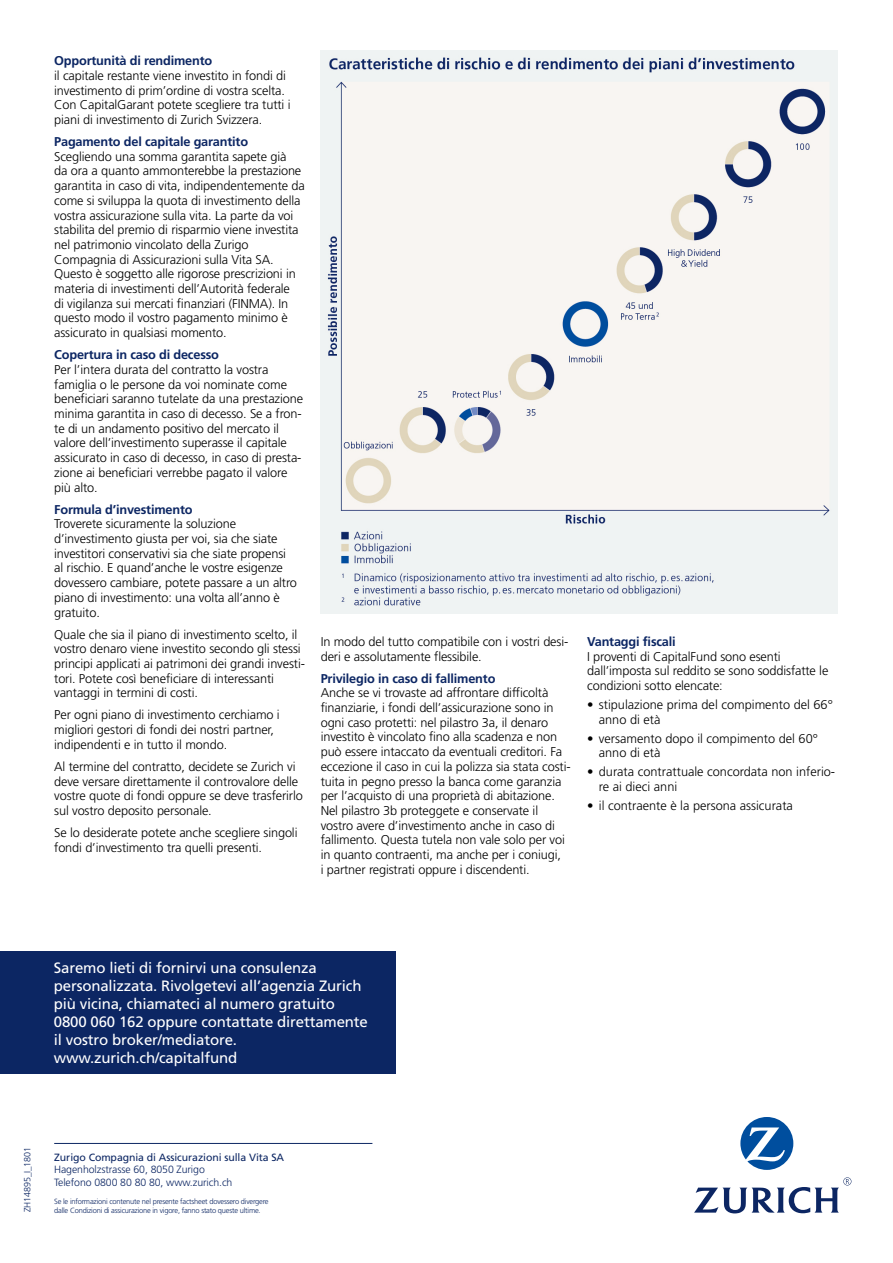
<style>
.page{position:relative;width:893px;height:1263px;background:#fff}
.page>*{position:absolute;margin:0;border:0;box-sizing:border-box;transform-origin:0 0}
.t1{font:15px/18px "Frutiger LT Std";letter-spacing:-.01em;color:#fff}
.t2{font:300 12.75px/14.7px "Frutiger LT Std";letter-spacing:-.01em;color:#000}
.t3{font:700 12.75px "Frutiger LT Std";letter-spacing:-.015em;color:#0c2663}
.t4{font:300 10.5px/12.6px "Frutiger LT Std";letter-spacing:-.005em;color:#0c2663}
.t5{font:10.5px "Frutiger LT Std";letter-spacing:-.005em;color:#0c2663}
.t6{font:300 9px "Frutiger LT Std";letter-spacing:-.01em;color:#0c2663}
.t7{font:300 7.5px/9px "Frutiger LT Std";letter-spacing:-.03em;color:#0c2663}
</style>
<div class="page">
<svg style="left:740px;top:1117px;width:53px;height:53px"></svg>
<svg style="left:694px;top:1177px;width:157px;height:36px"></svg>
<hr style="left:54px;top:1143px;width:318px;height:1px;background:#0c2663">
<div style="left:0;top:951px;width:395px;height:123px;background:#0c2663"></div>
<img style="left:321px;top:50px;width:517px;height:564px">
<p class="t3" style="left:54px;top:53px;width:160px">Opportunità di rendimento</p>
<p class="t2" style="left:54px;top:68px;width:238px">il capitale restante viene investito in fondi di investimento di prim’ordine di vostra scelta.<br>Con CapitalGarant potete scegliere tra tutti i piani di investimento di Zurich Svizzera.</p>
<p class="t3" style="left:54px;top:134px;width:195px">Pagamento del capitale garantito</p>
<p class="t2" style="left:54px;top:149px;width:252px">Scegliendo una somma garantita sapete già<br>da ora a quanto ammonterebbe la prestazione garantita in caso di vita, indipendentemente da come si sviluppa la quota di investimento della vostra assicurazione sulla vita. La parte da voi stabilita del premio di risparmio viene investita nel patrimonio vincolato della Zurigo Compagnia di Assicurazioni sulla Vita SA.<br>Questo è soggetto alle rigorose prescrizioni in materia di investimenti dell’Autorità federale<br>di vigilanza sui mercati finanziari (FINMA). In questo modo il vostro pagamento minimo è assicurato in qualsiasi momento.</p>
<p class="t3" style="left:54px;top:347px;width:166px">Copertura in caso di decesso</p>
<p class="t2" style="left:54px;top:362px;width:250px">Per l’intera durata del contratto la vostra famiglia o le persone da voi nominate come beneficiari saranno tutelate da una prestazione minima garantita in caso di decesso. Se a fron&shy;te di un andamento positivo del mercato il valore dell’investimento superasse il capitale assicurato in caso di decesso, in caso di presta&shy;zione ai beneficiari verrebbe pagato il valore più alto.</p>
<p class="t3" style="left:54px;top:502px;width:140px">Formula d’investimento</p>
<p class="t2" style="left:54px;top:517px;width:244px">Troverete sicuramente la soluzione d’investimento giusta per voi, sia che siate investitori conservativi sia che siate propensi al rischio. E quand’anche le vostre esigenze dovessero cambiare, potete passare a un altro piano di investimento: una volta all’anno è gratuito.</p>
<p class="t2" style="left:54px;top:627px;width:252px">Quale che sia il piano di investimento scelto, il vostro denaro viene investito secondo gli stessi principi applicati ai patrimoni dei grandi investi&shy;tori. Potete così beneficiare di interessanti vantaggi in termini di costi.</p>
<p class="t2" style="left:54px;top:708px;width:227px">Per ogni piano di investimento cerchiamo i migliori gestori di fondi dei nostri partner, indipendenti e in tutto il mondo.</p>
<p class="t2" style="left:54px;top:759px;width:250px">Al termine del contratto, decidete se Zurich vi deve versare direttamente il controvalore delle vostre quote di fondi oppure se deve trasferirlo sul vostro deposito personale.</p>
<p class="t2" style="left:54px;top:825px;width:245px">Se lo desiderate potete anche scegliere singoli fondi d’investimento tra quelli presenti.</p>
<p class="t2" style="left:321px;top:634px;width:249px">In modo del tutto compatibile con i vostri desi&shy;deri e assolutamente flessibile.</p>
<p class="t3" style="left:321px;top:671px;width:176px">Privilegio in caso di fallimento</p>
<p class="t2" style="left:321px;top:686px;width:251px">Anche se vi trovaste ad affrontare difficoltà finanziarie, i fondi dell’assicurazione sono in ogni caso protetti: nel pilastro 3a, il denaro investito è vincolato fino alla scadenza e non può essere intaccato da eventuali creditori. Fa eccezione il caso in cui la polizza sia stata costi&shy;tuita in pegno presso la banca come garanzia per l’acquisto di una proprietà di abitazione.<br>Nel pilastro 3b proteggete e conservate il vostro avere d’investimento anche in caso di fallimento. Questa tutela non vale solo per voi in quanto contraenti, ma anche per i coniugi,<br>i partner registrati oppure i discendenti.</p>
<p class="t3" style="left:587px;top:634px;width:90px">Vantaggi fiscali</p>
<p class="t2" style="left:587px;top:649px;width:243px">I proventi di CapitalFund sono esenti dall’imposta sul reddito se sono soddisfatte le condizioni sotto elencate:</p>
<p class="t2" style="left:599px;top:697px;width:235px;text-indent:-12px">• stipulazione prima del compimento del 66° anno di età</p>
<p class="t2" style="left:599px;top:731px;width:221px;text-indent:-12px">• versamento dopo il compimento del 60° anno di età</p>
<p class="t2" style="left:599px;top:765px;width:238px;text-indent:-12px">• durata contrattuale concordata non inferio&shy;re ai dieci anni</p>
<p class="t2" style="left:587px;top:798px;width:207px">• il contraente è la persona assicurata</p>
<p class="t1" style="left:54px;top:959px;width:316px">Saremo lieti di fornirvi una consulenza personalizzata. Rivolgetevi all’agenzia Zurich più vicina, chiamateci al numero gratuito 0800 060 162 oppure contattate direttamente il vostro broker/mediatore. www.zurich.ch/capitalfund</p>
<p class="t6" style="left:22px;top:1212px;width:67px;rotate:-90deg">ZH14895_I_1801</p>
<p class="t5" style="left:54px;top:1151px;width:232px">Zurigo Compagnia di Assicurazioni sulla Vita SA</p>
<p class="t4" style="left:54px;top:1164px;width:180px">Hagenholzstrasse 60, 8050 Zurigo<br>Telefono 0800 80 80 80, www.zurich.ch</p>
<p class="t7" style="left:54px;top:1196px;width:216px">Se le informazioni contenute nel presente factsheet dovessero divergere dalle Condizioni di assicurazione in vigore, fanno stato queste ultime.</p>
</div>
